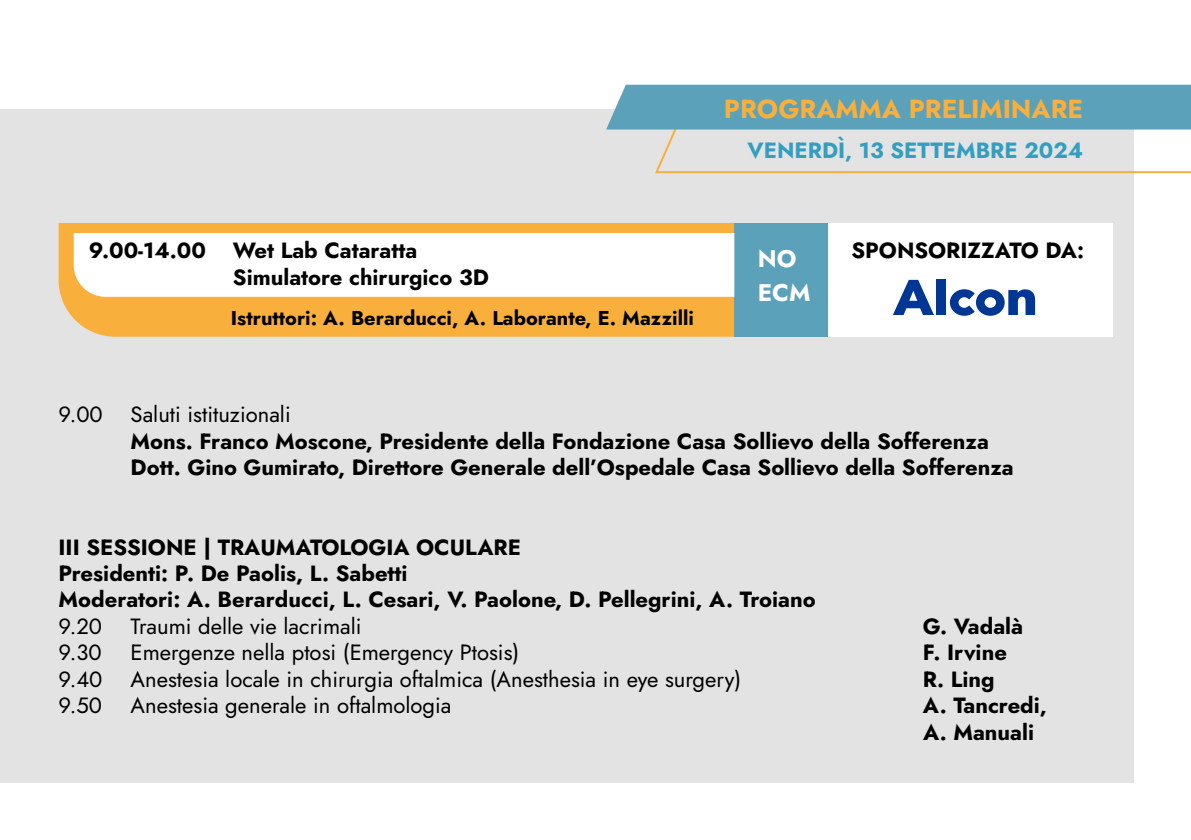
<style>
.page{position:relative;width:1191px;height:840px;background:#fff}
.page>*{position:absolute;margin:0;border:0;box-sizing:border-box;transform-origin:0 0}
.t1{font:700 26px "Jost";color:#f9af3c}
.t2{font:700 24px/34px "Jost";color:#fff}
.t3{font:700 22px/26.4px "Jost";color:#000}
.t4{font:22px "Jost";color:#000}
.t5{font:700 22px "Jost";color:#349ec1}
.t6{font:700 20px "Jost";color:#000}
</style>
<div class="page">
<div style="left:0;top:109px;width:1133px;height:672px;background:#e3e3e3"></div>
<svg style="left:606px;top:85px;width:585px;height:89px"></svg>
<div style="left:59px;top:223px;width:675px;height:113px;background:#f9af3c"></div>
<div style="left:734px;top:223px;width:96px;height:113px;background:#5ca1ba"></div>
<div style="left:828px;top:223px;width:285px;height:113px;background:#fff"></div>
<svg style="left:950px;top:289px;width:85px;height:26px"></svg>
<svg style="left:893px;top:280px;width:41px;height:35px"></svg>
<div style="left:936px;top:280px;width:10px;height:35px;background:#003694"></div>
<div style="left:74px;top:233px;width:660px;height:64px;background:#fff"></div>
<p class="t1" style="left:724px;top:91px;width:361px">PROGRAMMA PRELIMINARE</p>
<p class="t3" style="left:233px;top:237px;width:257px;text-indent:-144px">9.00-14.00 Wet Lab Cataratta<br>Simulatore chirurgico 3D</p>
<p class="t6" style="left:231px;top:304px;width:465px">Istruttori: A. Berarducci, A. Laborante, E. Mazzilli</p>
<p class="t5" style="left:747px;top:135px;width:337px">VENERDÌ, 13 SETTEMBRE 2024</p>
<p class="t2" style="left:758px;top:241px;width:54px">NO<br>ECM</p>
<p class="t3" style="left:851px;top:237px;width:234px">SPONSORIZZATO DA:</p>
<p class="t4" style="left:59px;top:399px;width:46px">9.00</p>
<p class="t4" style="left:131px;top:399px;width:162px">Saluti istituzionali</p>
<p class="t3" style="left:131px;top:428px;width:884px">Mons. Franco Moscone, Presidente della Fondazione Casa Sollievo della Sofferenza<br>Dott. Gino Gumirato, Direttore Generale dell’Ospedale Casa Sollievo della Sofferenza</p>
<p class="t3" style="left:59px;top:533px;width:758px">III SESSIONE | TRAUMATOLOGIA OCULARE<br>Presidenti: P. De Paolis, L. Sabetti<br>Moderatori: A. Berarducci, L. Cesari, V. Paolone, D. Pellegrini, A. Troiano</p>
<p class="t4" style="left:59px;top:610px;width:45px">9.20</p>
<p class="t4" style="left:131px;top:610px;width:232px">Traumi delle vie lacrimali</p>
<p class="t3" style="left:923px;top:612px;width:102px">G. Vadalà</p>
<p class="t4" style="left:59px;top:637px;width:44px">9.30</p>
<p class="t4" style="left:131px;top:637px;width:390px">Emergenze nella ptosi (Emergency Ptosis)</p>
<p class="t3" style="left:923px;top:639px;width:86px">F. Irvine</p>
<p class="t4" style="left:59px;top:663px;width:45px">9.40</p>
<p class="t4" style="left:131px;top:663px;width:612px">Anestesia locale in chirurgia oftalmica (Anesthesia in eye surgery)</p>
<p class="t3" style="left:923px;top:665px;width:73px">R. Ling</p>
<p class="t4" style="left:59px;top:690px;width:45px">9.50</p>
<p class="t4" style="left:131px;top:690px;width:322px">Anestesia generale in oftalmologia</p>
<p class="t3" style="left:923px;top:692px;width:126px">A. Tancredi,<br>A. Manuali</p>
</div>
